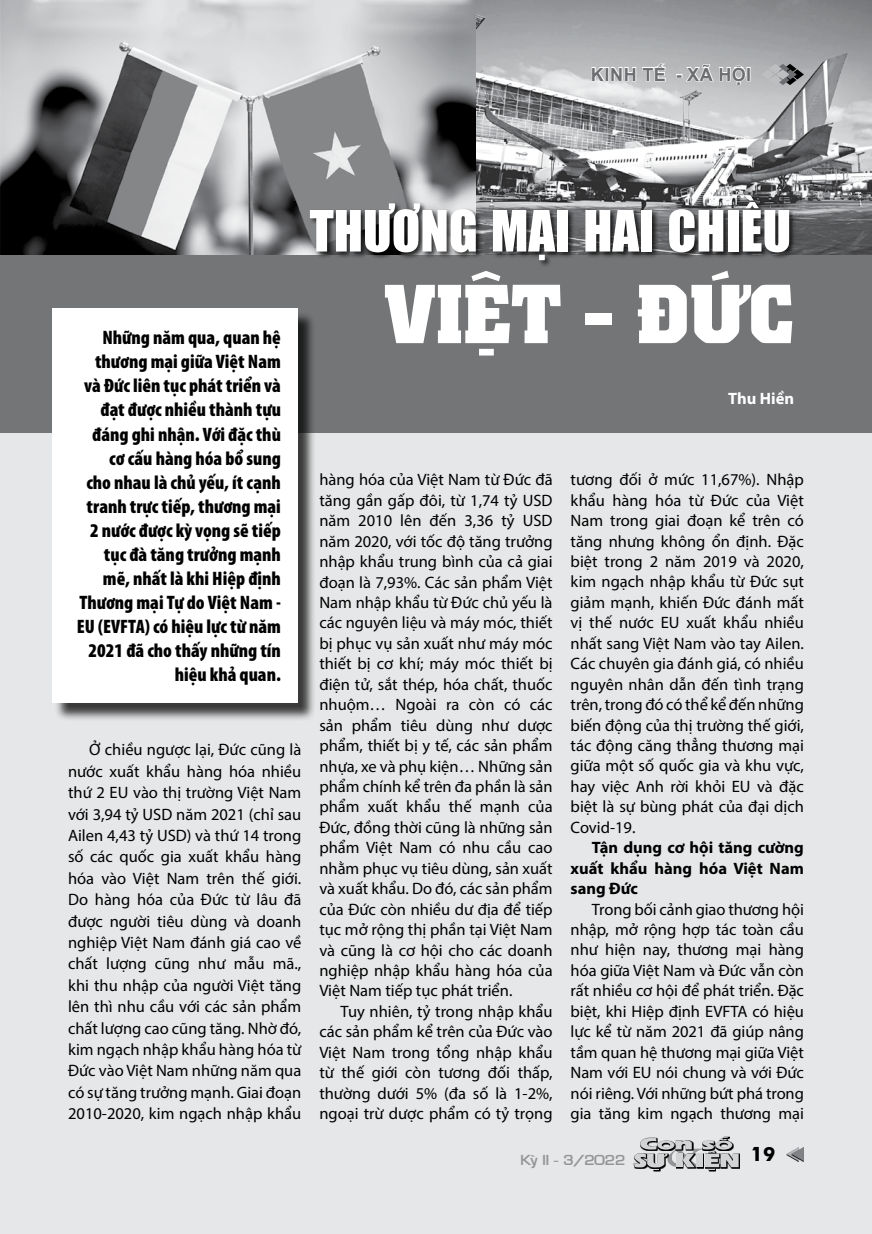
<style>
.page{position:relative;width:872px;height:1234px;background:#fff}
.page>*{position:absolute;margin:0;border:0;box-sizing:border-box;transform-origin:0 0}
.t1{font:82.5px "UTM Colossalis";color:#fff}
.t2{font:52.5px "UTM Impact";color:#fff}
.t3{font:900 condensed 19.5px/24px "Myriad Pro";color:#000;text-align:right}
.t4{font:700 19.5px "Futura";color:#000}
.t5{font:700 18px "Arial";letter-spacing:.035em;color:#6d6e71}
.t6{font:16.5px/20.4px "Myriad Pro";color:#000;text-align:justify}
.t7{font:700 16.5px/20.4px "Myriad Pro";color:#000;text-align:justify}
.t8{font:700 16.5px "Myriad Pro";color:#fff}
.t9{font:13.5px "VNI Eurasia Bold";color:#939598;scale:1.1 1}
</style>
<div class="page">
<div style="left:0;top:0;width:872px;height:1233px;background:#e6e7e8"></div>
<img style="left:0;top:0;width:872px;height:255px">
<div style="left:0;top:255px;width:872px;height:177px;background:#737577"></div>
<div style="left:55px;top:311px;width:261px;height:410px;background:#000;opacity:.75"></div>
<div style="left:52px;top:308px;width:246px;height:394px;background:#fff"></div>
<svg style="left:591px;top:63px;width:77px;height:19px"></svg>
<svg style="left:676px;top:63px;width:71px;height:23px;background:#cccdcf"></svg>
<div style="left:746px;top:67px;width:4px;height:14px;border:2px solid #fff"></div>
<svg style="left:761px;top:64px;width:43px;height:21px"></svg>
<svg style="left:786px;top:1147px;width:18px;height:13px"></svg>
<div style="left:720px;top:1153px;width:20px;height:15px;background:#88898a"></div>
<svg style="left:634px;top:1136px;width:104px;height:35px"></svg>
<div style="left:308px;top:193px;width:488px;height:74px;background:#000;opacity:.75"></div>
<p class="t5" style="left:591px;top:62px;width:162px">KINH TẾ - XÃ HỘI</p>
<p class="t3" style="left:77px;top:325px;width:206px">Những năm qua, quan hệ thương mại giữa Việt Nam và Đức liên tục phát triển và đạt được nhiều thành tựu đáng ghi nhận. Với đặc thù cơ cấu hàng hóa bổ sung<br>cho nhau là chủ yếu, ít cạnh tranh trực tiếp, thương mại<br>2 nước được kỳ vọng sẽ tiếp tục đà tăng trưởng mạnh mẽ, nhất là khi Hiệp định<br>Thương mại Tự do Việt Nam -<br>EU (EVFTA) có hiệu lực từ năm<br>2021 đã cho thấy những tín hiệu khả quan.</p>
<p class="t6" style="left:68px;top:738px;width:235px;line-height:21.5px;text-indent:21px">Ở chiều ngược lại, Đức cũng là nước xuất khẩu hàng hóa nhiều thứ 2 EU vào thị trường Việt Nam với 3,94 tỷ USD năm 2021 (chỉ sau Ailen 4,43 tỷ USD) và thứ 14 trong số các quốc gia xuất khẩu hàng hóa vào Việt Nam trên thế giới.<br>Do hàng hóa của Đức từ lâu đã được người tiêu dùng và doanh nghiệp Việt Nam đánh giá cao về chất lượng cũng như mẫu mã., khi thu nhập của người Việt tăng lên thì nhu cầu với các sản phẩm chất lượng cao cũng tăng. Nhờ đó, kim ngạch nhập khẩu hàng hóa từ Đức vào Việt Nam những năm qua có sự tăng trưởng mạnh. Giai đoạn 2010-2020, kim ngạch nhập khẩu</p>
<h2 class="t2" style="left:309px;top:193px;width:483px">THƯƠNG MẠI HAI CHIỀU</h2>
<h1 class="t1" style="left:384px;top:256px;width:412px">VIỆT - ĐỨC</h1>
<p class="t8" style="left:728px;top:387px;width:67px">Thu Hiền</p>
<p class="t6" style="left:319px;top:469px;width:235px">hàng hóa của Việt Nam từ Đức đã tăng gần gấp đôi, từ 1,74 tỷ USD năm 2010 lên đến 3,36 tỷ USD năm 2020, với tốc độ tăng trưởng nhập khẩu trung bình của cả giai đoạn là 7,93%. Các sản phẩm Việt Nam nhập khẩu từ Đức chủ yếu là các nguyên liệu và máy móc, thiết bị phục vụ sản xuất như máy móc thiết bị cơ khí; máy móc thiết bị điện tử, sắt thép, hóa chất, thuốc nhuộm… Ngoài ra còn có các sản phẩm tiêu dùng như dược phẩm, thiết bị y tế, các sản phẩm nhựa, xe và phụ kiện… Những sản phẩm chính kể trên đa phần là sản phẩm xuất khẩu thế mạnh của Đức, đồng thời cũng là những sản phẩm Việt Nam có nhu cầu cao nhằm phục vụ tiêu dùng, sản xuất và xuất khẩu. Do đó, các sản phẩm của Đức còn nhiều dư địa để tiếp tục mở rộng thị phần tại Việt Nam và cũng là cơ hội cho các doanh nghiệp nhập khẩu hàng hóa của Việt Nam tiếp tục phát triển.</p>
<p class="t6" style="left:319px;top:1000px;width:235px;text-indent:21px">Tuy nhiên, tỷ trong nhập khẩu các sản phẩm kể trên của Đức vào Việt Nam trong tổng nhập khẩu từ thế giới còn tương đối thấp, thường dưới 5% (đa số là 1-2%, ngoại trừ dược phẩm có tỷ trọng</p>
<p class="t6" style="left:570px;top:469px;width:235px">tương đối ở mức 11,67%). Nhập khẩu hàng hóa từ Đức của Việt Nam trong giai đoạn kể trên có tăng nhưng không ổn định. Đặc biệt trong 2 năm 2019 và 2020, kim ngạch nhập khẩu từ Đức sụt giảm mạnh, khiến Đức đánh mất vị thế nước EU xuất khẩu nhiều nhất sang Việt Nam vào tay Ailen.<br>Các chuyên gia đánh giá, có nhiều nguyên nhân dẫn đến tình trạng trên, trong đó có thể kể đến những biến động của thị trường thế giới, tác động căng thẳng thương mại giữa một số quốc gia và khu vực, hay việc Anh rời khỏi EU và đặc biệt là sự bùng phát của đại dịch Covid-19.</p>
<p class="t7" style="left:570px;top:836px;width:235px;text-indent:21px">Tận dụng cơ hội tăng cường xuất khẩu hàng hóa Việt Nam sang Đức</p>
<p class="t6" style="left:570px;top:898px;width:235px;text-indent:21px">Trong bối cảnh giao thương hội nhập, mở rộng hợp tác toàn cầu như hiện nay, thương mại hàng hóa giữa Việt Nam và Đức vẫn còn rất nhiều cơ hội để phát triển. Đặc biệt, khi Hiệp định EVFTA có hiệu lực kể từ năm 2021 đã giúp nâng tầm quan hệ thương mại giữa Việt Nam với EU nói chung và với Đức nói riêng. Với những bứt phá trong gia tăng kim ngạch thương mại</p>
<p class="t9" style="left:520px;top:1150px;width:97px">KyøII - 3/2022</p>
<p class="t4" style="left:751px;top:1139px;width:26px">19</p>
</div>
